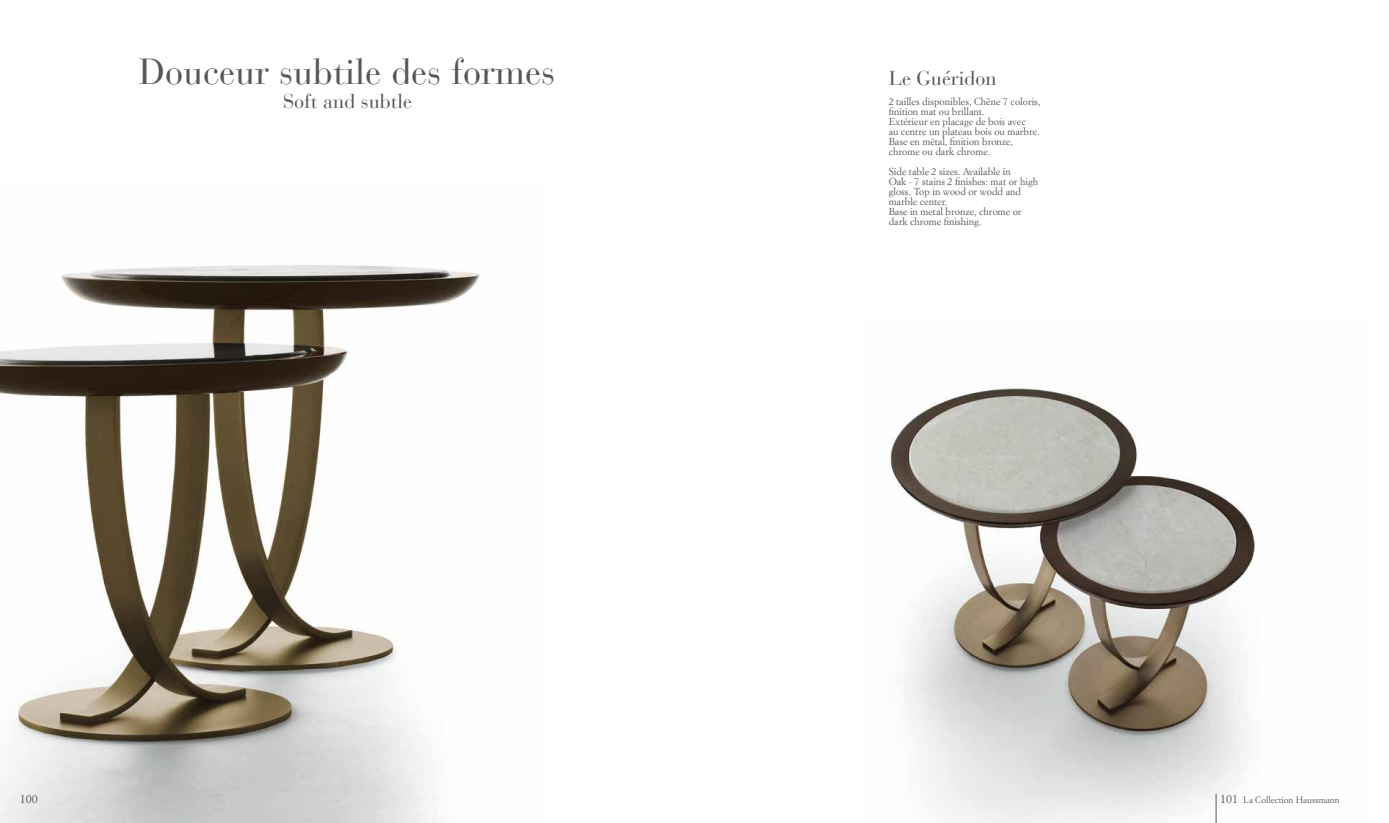
<style>
.page{position:relative;width:1389px;height:823px;background:#fff}
.page>*{position:absolute;margin:0;border:0;box-sizing:border-box;transform-origin:0 0}
.t1{font:36px "Bauer Bodoni CE";color:#575756}
.t2{font:20px "Bauer Bodoni CE";color:#575756}
.t3{font:12px "Simoncini Garamond Std";color:#575756}
.t4{font:10px/10px "Simoncini Garamond Std";color:#575756}
.t5{font:9px "Simoncini Garamond Std";color:#575756}
.s1{font-size:12px}
</style>
<div class="page">
<img style="left:890px;top:385px;width:365px;height:437px">
<img style="left:0;top:265px;width:480px;height:557px">
<svg style="left:1216px;top:793px;width:1px;height:29px"></svg>
<h1 class="t1" style="left:139px;top:50px;width:418px">Douceur subtile des formes</h1>
<h2 class="t2" style="left:283px;top:89px;width:130px">Soft and subtle</h2>
<h2 class="t2" style="left:889px;top:66px;width:109px">Le Guéridon</h2>
<p class="t4" style="left:889px;top:96px;width:153px">2 tailles disponibles, Chêne 7 coloris, finition mat ou brillant.<br>Extérieur en placage de bois avec<br>au centre un plateau bois ou marbre.<br>Base en métal, finition bronze, chrome ou dark chrome.</p>
<p class="t4" style="left:889px;top:166px;width:151px">Side table 2 sizes. Available in<br>Oak - 7 stains 2 finishes: mat or high gloss. Top in wood or wodd and marble center.<br>Base in metal bronze, chrome or dark chrome finishing.</p>
<p class="t3" style="left:20px;top:791px;width:19px">100</p>
<p class="t5" style="left:1220px;top:793px;width:121px"><span class="s1">101</span> La Collection Haussmann</p>
</div>
